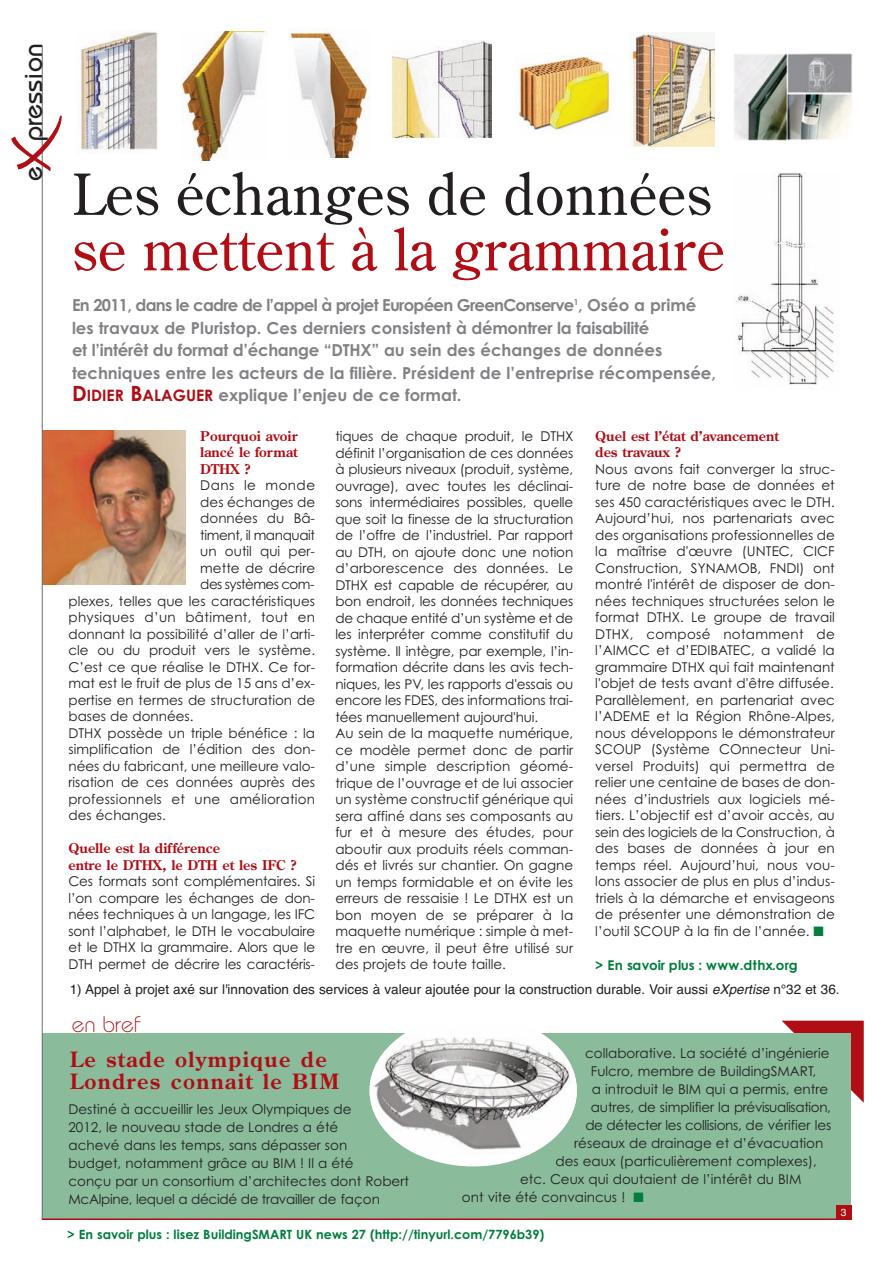
<style>
.page{position:relative;width:893px;height:1263px;background:#fff}
.page>*{position:absolute;margin:0;border:0;box-sizing:border-box;transform-origin:0 0}
.t1{font:56.4px "Century Old Style Std";letter-spacing:.01em;color:#b00d15}
.t2{font:56.4px "Century Old Style Std";letter-spacing:.01em;color:#231f20}
.t3{font:500 27px "Bauhaus";color:#231f20}
.t4{font:300 22.5px "Bauhaus";color:#b00d15}
.t5{font:700 21px/22.5px "Century Old Style Std";letter-spacing:.065em;color:#b00d15}
.t6{font:16.5px/22.5px "Century Gothic Bold TT";color:#808285}
.t7{font:13.5px/16.5px "Century Gothic";color:#231f20}
.t8{font:700 13.5px/16.5px "Century Old Style Std";color:#b00d15}
.t9{font:13.5px "Helvetica";color:#231f20}
.t10{font:13.5px "Century Gothic";letter-spacing:.02em;color:#231f20}
.t11{font:13.5px "Century Gothic";letter-spacing:-.02em;color:#231f20}
.t12{font:700 13.5px "Century Gothic";letter-spacing:.015em;color:#007e3d}
.t13{font:13.5px "Century Gothic";letter-spacing:-.03em;color:#231f20}
.t14{font:13.5px "Century Gothic";letter-spacing:-.04em;color:#231f20}
.t15{font:13.5px "Century Gothic";letter-spacing:.035em;color:#231f20}
.t16{font:12.75px "Century Gothic Bold TT";color:#007e3d}
.t17{font:10.35px "Helvetica";color:#fff}
.s1{font-size:21px;color:#b00d15}
.s2{font-size:15.75px;color:#b00d15}
.s3{color:#007e3d}
.s4{font-style:italic}
</style>
<div class="page">
<svg style="left:782px;top:1021px;width:82px;height:82px;background:#b7232a"></svg>
<div style="left:43px;top:1033px;width:808px;height:185px;background:#8abc9c"></div>
<div style="left:836px;top:1205px;width:15px;height:15px;background:#b00d15"></div>
<img style="left:80px;top:32px;width:77px;height:119px">
<img style="left:182px;top:31px;width:84px;height:129px">
<img style="left:289px;top:32px;width:80px;height:125px">
<img style="left:393px;top:40px;width:98px;height:98px">
<img style="left:519px;top:56px;width:91px;height:74px">
<img style="left:629px;top:32px;width:85px;height:115px">
<img style="left:734px;top:53px;width:118px;height:87px">
<img style="left:736px;top:173px;width:98px;height:212px">
<img style="left:43px;top:431px;width:142px;height:154px">
<div style="left:370px;top:1015px;width:207px;height:151px;background:#fff;border-radius:50%"></div>
<img style="left:370px;top:1033px;width:207px;height:121px">
<hr style="left:42px;top:45px;width:1px;height:1174px;background:#6c6d70">
<hr style="left:42px;top:1218px;width:796px;height:2px;background:#b00d15">
<svg style="left:12px;top:116px;width:50px;height:55px"></svg>
<h2 class="t3" style="left:23px;top:181px;width:139px;rotate:-90deg">e pression</h2>
<h1 class="t2" style="left:72px;top:162px;width:641px">Les échanges de données</h1>
<h1 class="t1" style="left:72px;top:218px;width:654px">se mettent à la grammaire</h1>
<p class="t6" style="left:72px;top:294px;width:646px">En 2011, dans le cadre de l’appel à projet Européen GreenConserve<sup>1</sup>, Oséo a primé les travaux de Pluristop. Ces derniers consistent à démontrer la faisabilité<br>et l’intérêt du format d’échange “DTHX” au sein des échanges de données techniques entre les acteurs de la filière. Président de l’entreprise récompensée, <span class="s1">D</span><span class="s2">IDIER</span> <span class="s1">B</span><span class="s2">ALAGUER</span> explique l’enjeu de ce format.</p>
<p class="t8" style="left:595px;top:428px;width:185px">Quel est l’état d’avancement des travaux ?</p>
<p class="t7" style="left:595px;top:461px;width:241px;text-align:justify">Nous avons fait converger la struc&shy;ture de notre base de données et ses 450 caractéristiques avec le DTH.<br>Aujourd’hui, nos partenariats avec des organisations professionnelles de la maîtrise d'œuvre (UNTEC, CICF Construction, SYNAMOB, FNDI) ont montré l'intérêt de disposer de don&shy;nées techniques structurées selon le format DTHX. Le groupe de travail DTHX, composé notamment de l’AIMCC et d’EDIBATEC, a validé la grammaire DTHX qui fait maintenant l'objet de tests avant d'être diffusée.<br>Parallèlement, en partenariat avec l’ADEME et la Région Rhône-Alpes, nous développons le démonstrateur SCOUP (Système COnnecteur Uni - versel Produits) qui permettra de relier une centaine de bases de don&shy;nées d’industriels aux logiciels mé - tiers. L’objectif est d’avoir accès, au sein des logiciels de la Construction, à des bases de données à jour en temps réel. Aujourd’hui, nous vou&shy;lons associer de plus en plus d’indus&shy;triels à la démarche et envisageons de présenter une démonstration de l’outil SCOUP à la fin de l’année. <span class="s3">■</span></p>
<p class="t12" style="left:595px;top:958px;width:204px">&gt; En savoir plus : www.dthx.org</p>
<p class="t9" style="left:70px;top:981px;width:771px">1) Appel à projet axé sur l'innovation des services à valeur ajoutée pour la construction durable. Voir aussi <span class="s4">eXpertise</span> n°32 et 36.</p>
<p class="t8" style="left:200px;top:428px;width:99px;text-align:justify">Pourquoi avoir lancé le format DTHX ?</p>
<p class="t15" style="left:200px;top:478px;width:116px">Dans le monde</p>
<p class="t7" style="left:200px;top:494px;width:116px">des échanges de</p>
<p class="t7" style="left:200px;top:510px;width:116px">données du Bâ -</p>
<p class="t13" style="left:200px;top:527px;width:116px">timent, il manquait</p>
<p class="t7" style="left:200px;top:543px;width:116px">un outil qui per-</p>
<p class="t7" style="left:200px;top:560px;width:116px">mette de décrire</p>
<p class="t14" style="left:200px;top:577px;width:116px">des systèmes com -</p>
<p class="t7" style="left:68px;top:593px;width:248px">plexes, telles que les caractéristiques</p>
<p class="t10" style="left:68px;top:610px;width:248px">phy siques d’un bâtiment, tout en</p>
<p class="t7" style="left:68px;top:626px;width:248px">donnant la possibilité d’aller de l’arti-</p>
<p class="t7" style="left:68px;top:642px;width:248px">cle ou du produit vers le système.</p>
<p class="t7" style="left:68px;top:659px;width:248px">C’est ce que réalise le DTHX. Ce for-</p>
<p class="t7" style="left:68px;top:675px;width:248px">mat est le fruit de plus de 15 ans d’ex-</p>
<p class="t7" style="left:68px;top:692px;width:248px">pertise en termes de structuration de</p>
<p class="t7" style="left:68px;top:708px;width:127px">bases de données.</p>
<p class="t7" style="left:68px;top:725px;width:248px">DTHX possède un triple bénéfice : la</p>
<p class="t7" style="left:68px;top:741px;width:248px">simplification de l’édition des don-</p>
<p class="t7" style="left:68px;top:758px;width:248px">nées du fabricant, une meilleure valo-</p>
<p class="t7" style="left:68px;top:774px;width:248px">risation de ces données auprès des</p>
<p class="t10" style="left:68px;top:791px;width:248px">professionnels et une amélioration</p>
<p class="t7" style="left:68px;top:807px;width:99px">des échanges.</p>
<p class="t8" style="left:68px;top:840px;width:230px">Quelle est la différence<br>entre le DTHX, le DTH et les IFC ?</p>
<p class="t7" style="left:68px;top:873px;width:248px;text-align:justify">Ces formats sont complémentaires. Si l’on compare les échanges de don&shy;nées techniques à un langage, les IFC sont l’alphabet, le DTH le vocabulaire et le DTHX la grammaire. Alors que le DTH permet de décrire les caractéris-</p>
<p class="t7" style="left:335px;top:428px;width:239px">tiques de chaque produit, le DTHX définit l’organisation de ces données à plusieurs niveaux (produit, système, ouvrage), avec toutes les déclinai&shy;sons intermédiaires possibles, quelle que soit la finesse de la structuration de l’offre de l’industriel. Par rapport au DTH, on ajoute donc une notion d’arborescence des données. Le DTHX est capable de récupérer, au bon endroit, les données techniques de chaque entité d’un système et de les interpréter comme constitutif du système. Il intègre, par exemple, l’in&shy;formation décrite dans les avis tech&shy;niques, les PV, les rapports d'essais ou encore les FDES, des informations trai&shy;tées manuellement aujourd'hui.<br>Au sein de la maquette numérique, ce modèle permet donc de partir d’une simple description géomé&shy;trique de l’ouvrage et de lui associer un système constructif générique qui sera affiné dans ses composants au fur et à mesure des études, pour aboutir aux produits réels comman&shy;dés et livrés sur chantier. On gagne un temps formidable et on évite les erreurs de ressaisie ! Le DTHX est un bon moyen de se préparer à la maquette numérique : simple à met&shy;tre en œuvre, il peut être utilisé sur des projets de toute taille.</p>
<h3 class="t4" style="left:72px;top:1016px;width:70px">en bref</h3>
<h3 class="t5" style="left:70px;top:1048px;width:271px">Le stade olympique de<br>Londres connait le BIM</h3>
<p class="t7" style="left:585px;top:1045px;width:246px">collaborative. La société d’ingénierie</p>
<p class="t7" style="left:591px;top:1063px;width:227px">Fulcro, membre de BuildingSMART,</p>
<p class="t7" style="left:592px;top:1081px;width:238px">a introduit le BIM qui a permis, entre</p>
<p class="t7" style="left:591px;top:1099px;width:242px">autres, de simplifier la prévisualisation,</p>
<p class="t11" style="left:585px;top:1117px;width:248px">de détecter les collisions, de vérifier les</p>
<p class="t7" style="left:574px;top:1135px;width:251px">réseaux de drainage et d’évacuation</p>
<p class="t7" style="left:555px;top:1153px;width:263px">des eaux (particulièrement complexes),</p>
<p class="t7" style="left:520px;top:1171px;width:283px">etc. Ceux qui doutaient de l’intérêt du BIM</p>
<p class="t7" style="left:462px;top:1189px;width:183px">ont vite été convaincus ! <span class="s3">■</span></p>
<p class="t7" style="left:69px;top:1100px;width:342px;line-height:18px">Destiné à accueillir les Jeux Olympiques de<br>2012, le nouveau stade de Londres a été<br>achevé dans les temps, sans dépasser son<br>budget, notamment grâce au BIM ! Il a été<br>conçu par un consortium d’architectes dont Robert McAlpine, lequel a décidé de travailler de façon</p>
<p class="t16" style="left:67px;top:1227px;width:479px">&gt; En savoir plus : lisez BuildingSMART UK news 27 (http://tinyurl.com/7796b39)</p>
<p class="t17" style="left:841px;top:1206px;width:7px">3</p>
</div>
